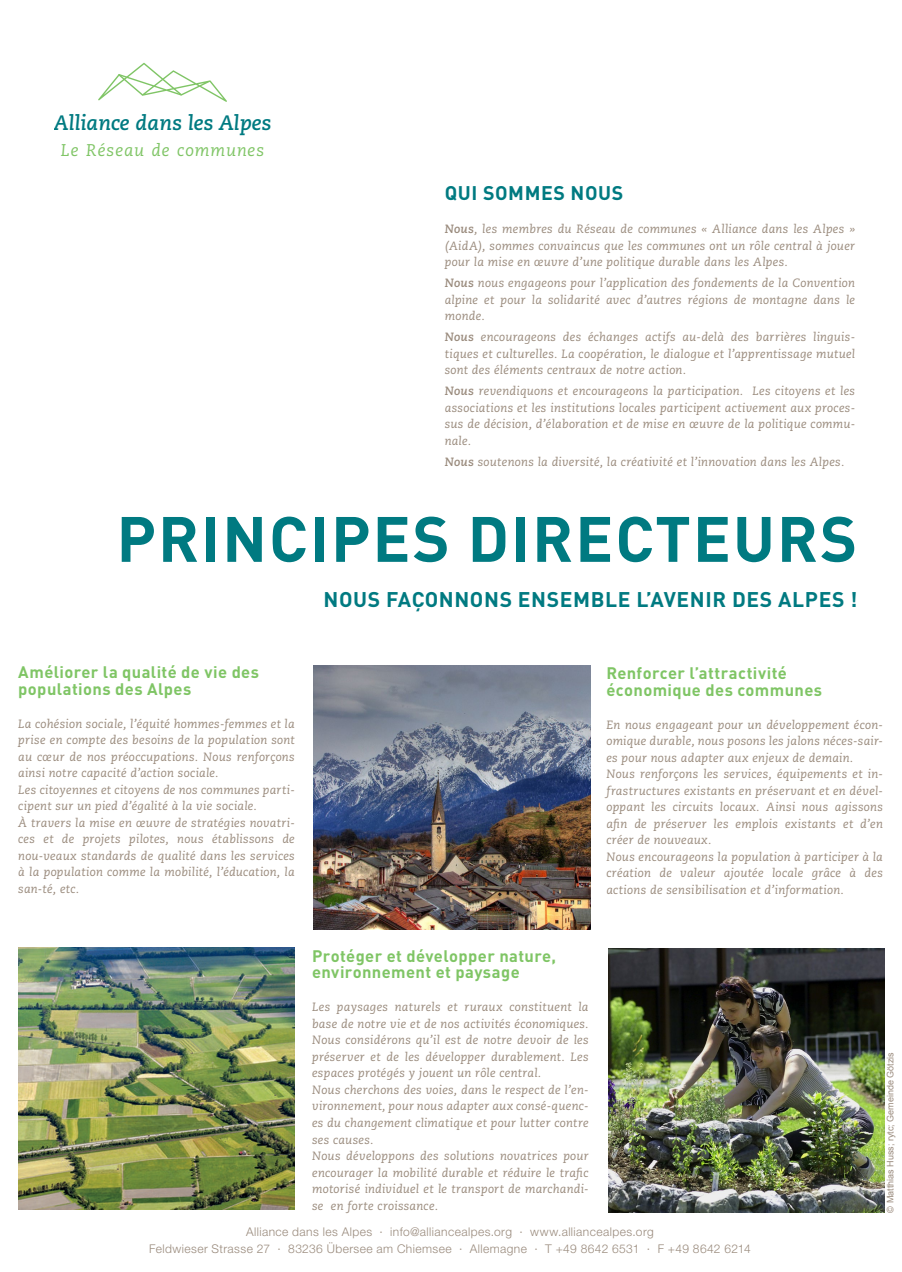
<style>
.page{position:relative;width:902px;height:1272px;background:#fff}
.page>*{position:absolute;margin:0;border:0;box-sizing:border-box;transform-origin:0 0}
.t1{font:700 63px "DIN Pro";letter-spacing:.03em;color:#007a81}
.t2{font:700 21px "DIN Pro";letter-spacing:.03em;color:#007a81}
.t3{font:italic 700 20.7px "Caecilia LT Std";color:#007a81}
.t4{font:700 19.5px "DIN Pro";letter-spacing:.03em;color:#007a81}
.t5{font:italic 16.95px "Caecilia LT Std";letter-spacing:.055em;color:#80c566}
.t6{font:700 16.5px "DIN Pro";letter-spacing:.025em;color:#7fc565}
.t7{font:italic 12px/16.5px "Caecilia LT Std";letter-spacing:.02em;color:#9a8b7d;text-align:justify}
.t8{font:300 12px "Helvetica Neue LT Pro";letter-spacing:.035em;color:#9a8b7d}
.t9{font:9px "Arial";color:#9a8b7d}
.s1{font-weight:700}
</style>
<div class="page">
<img style="left:313px;top:665px;width:277px;height:264px">
<img style="left:608px;top:948px;width:276px;height:264px">
<img style="left:18px;top:947px;width:277px;height:262px">
<svg style="left:98px;top:63px;width:129px;height:39px"></svg>
<p class="t3" style="left:54px;top:110px;width:219px">Alliance dans les Alpes</p>
<p class="t5" style="left:61px;top:140px;width:205px">Le Réseau de communes</p>
<p class="t4" style="left:445px;top:180px;width:180px">QUI SOMMES NOUS</p>
<p class="t7" style="left:444px;top:221px;width:412px"><span class="s1">Nous</span>, les membres du Réseau de communes « Alliance dans les Alpes » (AidA), sommes convaincus que les communes ont un rôle central à jouer pour la mise en œuvre d’une politique durable dans les Alpes.</p>
<p class="t7" style="left:444px;top:275px;width:412px"><span class="s1">Nous</span> nous engageons pour l’application des fondements de la Convention alpine et pour la solidarité avec d’autres régions de montagne dans le monde.</p>
<p class="t7" style="left:444px;top:329px;width:412px"><span class="s1">Nous</span> encourageons des échanges actifs au-delà des barrières linguis&shy;tiques et culturelles. La coopération, le dialogue et l’apprentissage mutuel sont des éléments centraux de notre action.</p>
<p class="t7" style="left:444px;top:383px;width:412px"><span class="s1">Nous</span> revendiquons et encourageons la participation. Les citoyens et les associations et les institutions locales participent activement aux proces&shy;sus de décision, d’élaboration et de mise en œuvre de la politique commu&shy;nale.</p>
<p class="t7" style="left:444px;top:453px;width:401px"><span class="s1">Nous</span> soutenons la diversité, la créativité et l’innovation dans les Alpes.</p>
<p class="t1" style="left:116px;top:496px;width:742px">PRINCIPES DIRECTEURS</p>
<p class="t2" style="left:323px;top:585px;width:535px">NOUS FAÇONNONS ENSEMBLE L’AVENIR DES ALPES !</p>
<p class="t6" style="left:18px;top:661px;width:242px">Améliorer la qualité de vie des</p>
<p class="t6" style="left:18px;top:677px;width:175px">populations des Alpes</p>
<p class="t7" style="left:18px;top:715px;width:278px">La cohésion sociale, l’équité hommes-femmes et la prise en compte des besoins de la population sont au cœur de nos préoccupations. Nous renforçons ainsi notre capacité d’action sociale.</p>
<p class="t7" style="left:18px;top:781px;width:278px">Les citoyennes et citoyens de nos communes parti&shy;cipent sur un pied d’égalité à la vie sociale.</p>
<p class="t7" style="left:18px;top:814px;width:278px">À travers la mise en œuvre de stratégies novatri&shy;ces et de projets pilotes, nous établissons de nou-veaux standards de qualité dans les services à la population comme la mobilité, l’éducation, la san-té, etc.</p>
<p class="t6" style="left:606px;top:662px;width:182px">Renforcer l’attractivité</p>
<p class="t6" style="left:606px;top:678px;width:217px">économique des communes</p>
<p class="t7" style="left:606px;top:716px;width:278px">En nous engageant pour un développement écon&shy;omique durable, nous posons les jalons néces-sair&shy;es pour nous adapter aux enjeux de demain.</p>
<p class="t7" style="left:606px;top:766px;width:278px">Nous renforçons les services, équipements et in&shy;frastructures existants en préservant et en dével&shy;oppant les circuits locaux. Ainsi nous agissons afin de préserver les emplois existants et d’en créer de nouveaux.</p>
<p class="t7" style="left:606px;top:848px;width:278px">Nous encourageons la population à participer à la création de valeur ajoutée locale grâce à des actions de sensibilisation et d’information.</p>
<p class="t6" style="left:312px;top:944px;width:245px">Protéger et développer nature,</p>
<p class="t6" style="left:312px;top:961px;width:209px">environnement et paysage</p>
<p class="t7" style="left:312px;top:999px;width:278px">Les paysages naturels et ruraux constituent la base de notre vie et de nos activités économiques.<br>Nous considérons qu’il est de notre devoir de les préserver et de les développer durablement. Les espaces protégés y jouent un rôle central.</p>
<p class="t7" style="left:312px;top:1081px;width:278px">Nous cherchons des voies, dans le respect de l’en&shy;vironnement, pour nous adapter aux consé-quenc&shy;es du changement climatique et pour lutter contre ses causes.</p>
<p class="t7" style="left:312px;top:1147px;width:278px">Nous développons des solutions novatrices pour encourager la mobilité durable et réduire le trafic motorisé individuel et le transport de marchandi&shy;se en forte croissance.</p>
<p class="t9" style="left:884px;top:1212px;width:162px;rotate:-90deg">© Matthias Huss; rytc; Gemeinde Götzis</p>
<p class="t8" style="left:246px;top:1224px;width:409px">Alliance dans les Alpes · info@alliancealpes.org · www.alliancealpes.org</p>
<p class="t8" style="left:149px;top:1241px;width:603px">Feldwieser Strasse 27 · 83236 Übersee am Chiemsee · Allemagne · T +49 8642 6531 · F +49 8642 6214</p>
</div>
